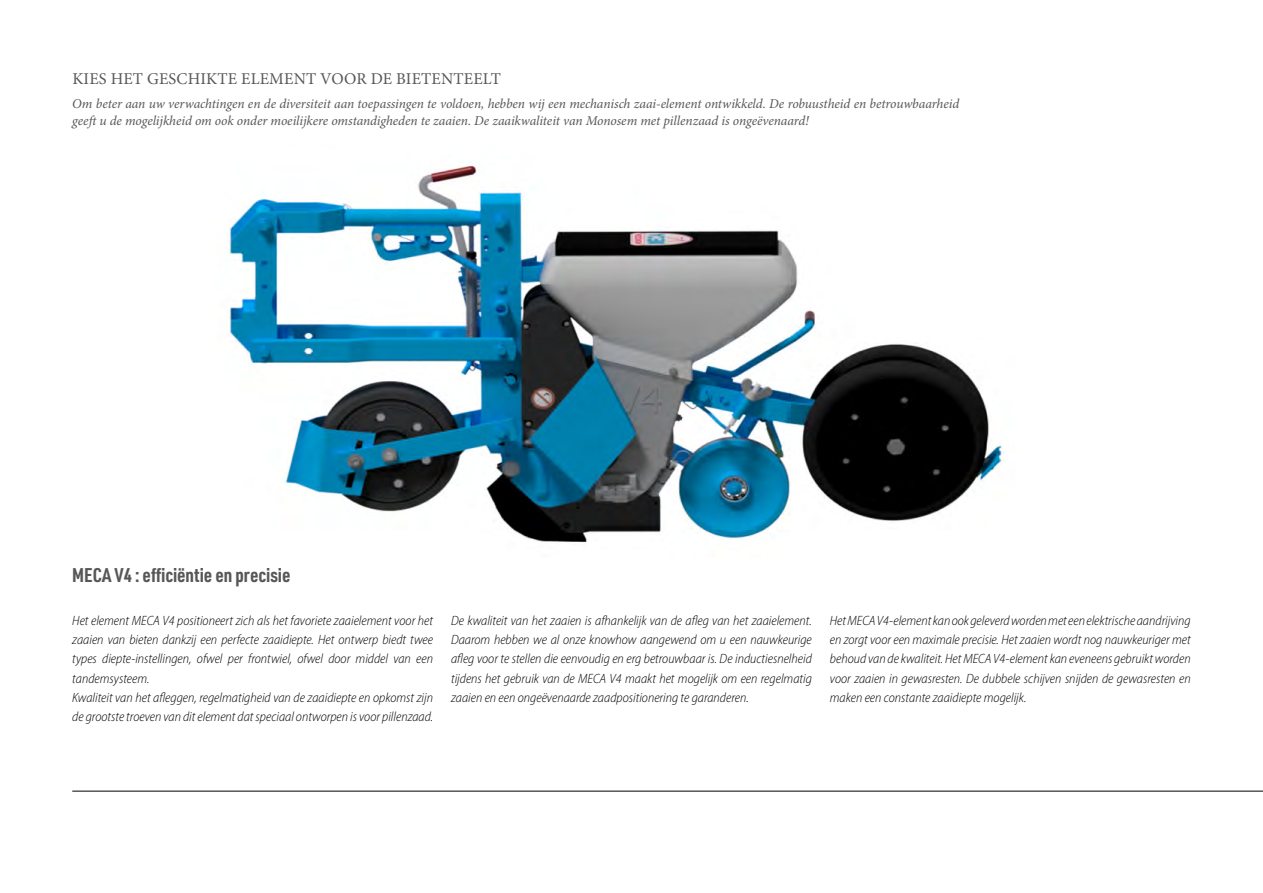
<style>
.page{position:relative;width:1263px;height:893px;background:#fff}
.page>*{position:absolute;margin:0;border:0;box-sizing:border-box;transform-origin:0 0}
.t1{font:700 19.5px "URWDIN Cond";color:#575756}
.t2{font:16.5px "Minion Pro";letter-spacing:.01em;color:#575756}
.t3{font:italic 13.5px/19.4px "Myriad Variable Concept";color:#000;text-align:justify}
.t4{font:italic 13.5px/16.5px "Minion Pro";letter-spacing:-.005em;color:#575756}
</style>
<div class="page">
<hr style="left:72px;top:791px;width:1191px;height:1px;background:#000">
<img style="left:229px;top:165px;width:775px;height:378px">
<p class="t2" style="left:72px;top:68px;width:430px">KIES HET GESCHIKTE ELEMENT VOOR DE BIETENTEELT</p>
<p class="t4" style="left:72px;top:96px;width:888px">Om beter aan uw verwachtingen en de diversiteit aan toepassingen te voldoen, hebben wij een mechanisch zaai-element ontwikkeld. De robuustheid en betrouwbaarheid geeft u de mogelijkheid om ook onder moeilijkere omstandigheden te zaaien. De zaaikwaliteit van Monosem met pillenzaad is ongeëvenaard!</p>
<p class="t1" style="left:72px;top:561px;width:220px">MECA V4 : efficiëntie en precisie</p>
<p class="t3" style="left:72px;top:610px;width:362px">Het element MECA V4 positioneert zich als het favoriete zaaielement voor het zaaien van bieten dankzij een perfecte zaaidiepte. Het ontwerp biedt twee types diepte-instellingen, ofwel per frontwiel, ofwel door middel van een tandemsysteem.</p>
<p class="t3" style="left:72px;top:688px;width:362px">Kwaliteit van het afleggen, regelmatigheid van de zaaidiepte en opkomst zijn de grootste troeven van dit element dat speciaal ontworpen is voor pillenzaad.</p>
<p class="t3" style="left:451px;top:610px;width:362px">De kwaliteit van het zaaien is afhankelijk van de afleg van het zaaielement.<br>Daarom hebben we al onze knowhow aangewend om u een nauwkeurige afleg voor te stellen die eenvoudig en erg betrouwbaar is. De inductiesnelheid tijdens het gebruik van de MECA V4 maakt het mogelijk om een regelmatig zaaien en een ongeëvenaarde zaadpositionering te garanderen.</p>
<p class="t3" style="left:830px;top:610px;width:362px">Het MECA V4-element kan ook geleverd worden met een elektrische aandrijving en zorgt voor een maximale precisie. Het zaaien wordt nog nauwkeuriger met behoud van de kwaliteit. Het MECA V4-element kan eveneens gebruikt worden voor zaaien in gewasresten. De dubbele schijven snijden de gewasresten en maken een constante zaaidiepte mogelijk.</p>
</div>
